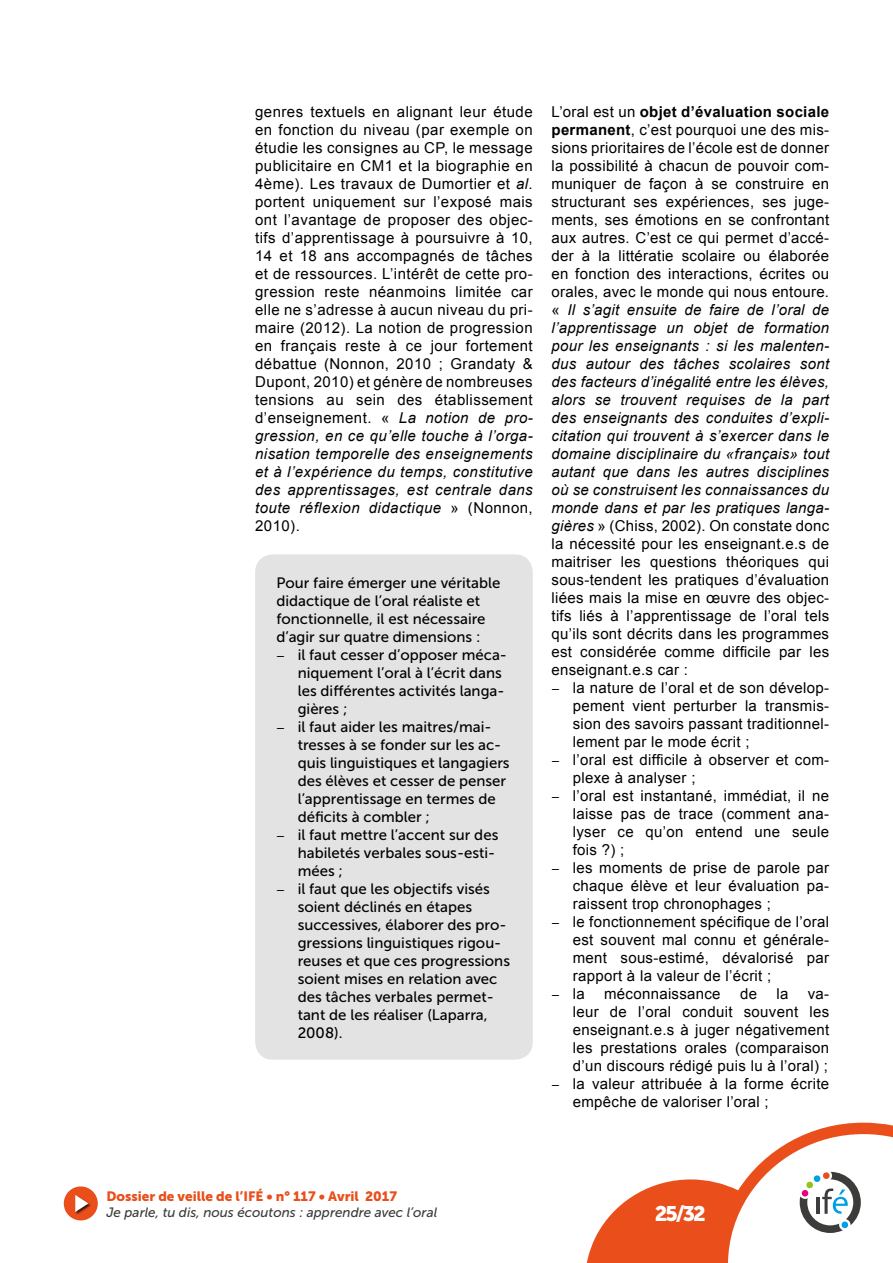
<style>
.page{position:relative;width:893px;height:1263px;background:#fff}
.page>*{position:absolute;margin:0;border:0;box-sizing:border-box;transform-origin:0 0}
.t1{font:21px "Museo Sans 900";color:#fff}
.Corps{font:15px/18px "Arial";letter-spacing:.02em;color:#000;text-align:justify}
.t2{font:15px "Museo Sans 500";color:#000}
.t3{font:italic 13.5px "Museo Sans 500";color:#3c3c3b}
.t4{font:13.5px "Museo Sans 900";color:#e94e1b}
.s1{font-style:italic}
.s2{font-weight:700}
</style>
<div class="page">
<div style="left:64px;top:1186px;width:34px;height:34px;background:#e94e1b;border-radius:50%"></div>
<div style="left:75px;top:1194px;width:17px;height:21px;background:#000;opacity:.75"></div>
<svg style="left:75px;top:1195px;width:13px;height:17px"></svg>
<svg style="left:587px;top:1123px;width:306px;height:140px"></svg>
<div style="left:806px;top:1181px;width:7px;height:7px;background:#95c11f;border-radius:50%"></div>
<div style="left:814px;top:1175px;width:6px;height:7px;background:#009fe3;border-radius:50%"></div>
<div style="left:823px;top:1172px;width:7px;height:7px;background:#e94e1b;border-radius:50%"></div>
<div style="left:841px;top:1221px;width:7px;height:7px;background:#009fe3;border-radius:50%"></div>
<div style="left:801px;top:1190px;width:7px;height:7px;background:#e6007d;border-radius:50%"></div>
<div style="left:255px;top:554px;width:278px;height:506px;background:#e3e3e3;border-radius:18px"></div>
<p class="Corps" style="left:255px;top:103px;width:279px">genres textuels en alignant leur étude en fonction du niveau (par exemple on étudie les consignes au CP, le message publicitaire en CM1 et la biographie en 4ème). Les travaux de Dumortier et <span class="s1">al</span>. portent uniquement sur l’exposé mais ont l’avantage de proposer des objec&shy;tifs d’apprentissage à poursuivre à 10, 14 et 18 ans accompagnés de tâches et de ressources. L’intérêt de cette pro&shy;gression reste néanmoins limitée car elle ne s’adresse à aucun niveau du pri&shy;maire (2012). La notion de progression en français reste à ce jour fortement débattue (Nonnon, 2010 ; Grandaty &amp; Dupont, 2010) et génère de nombreuses tensions au sein des établissement d’enseignement. « <span class="s1">La notion de pro&shy;gression, en ce qu’elle touche à l’orga&shy;nisation temporelle des enseignements et à l’expérience du temps, constitutive des apprentissages, est centrale dans toute réflexion didactique</span> » (Nonnon, 2010).</p>
<p class="t2" style="left:276px;top:575px;width:226px">Pour faire émerger une véritable</p>
<p class="t2" style="left:276px;top:593px;width:205px">didactique de l’oral réaliste et</p>
<p class="t2" style="left:276px;top:611px;width:211px">fonctionnelle, il est nécessaire</p>
<p class="t2" style="left:276px;top:629px;width:206px">d’agir sur quatre dimensions :</p>
<p class="t2" style="left:276px;top:647px;width:232px">− il faut cesser d’opposer méca-</p>
<p class="t2" style="left:298px;top:665px;width:206px">niquement l’oral à l’écrit dans</p>
<p class="t2" style="left:298px;top:683px;width:208px">les différentes activités langa-</p>
<p class="t2" style="left:298px;top:701px;width:51px">gières ;</p>
<p class="t2" style="left:276px;top:719px;width:217px">− il faut aider les maitres/mai-</p>
<p class="t2" style="left:298px;top:737px;width:205px">tresses à se fonder sur les ac-</p>
<p class="t2" style="left:298px;top:755px;width:213px">quis linguistiques et langagiers</p>
<p class="t2" style="left:298px;top:773px;width:210px">des élèves et cesser de penser</p>
<p class="t2" style="left:298px;top:791px;width:200px">l’apprentissage en termes de</p>
<p class="t2" style="left:298px;top:809px;width:134px">déficits à combler ;</p>
<p class="t2" style="left:276px;top:827px;width:223px">− il faut mettre l’accent sur des</p>
<p class="t2" style="left:298px;top:845px;width:199px">habiletés verbales sous-esti-</p>
<p class="t2" style="left:298px;top:863px;width:47px">mées ;</p>
<p class="t2" style="left:276px;top:881px;width:215px">− il faut que les objectifs visés</p>
<p class="t2" style="left:298px;top:899px;width:176px">soient déclinés en étapes</p>
<p class="t2" style="left:298px;top:917px;width:210px">successives, élaborer des pro-</p>
<p class="t2" style="left:298px;top:935px;width:205px">gressions linguistiques rigou-</p>
<p class="t2" style="left:298px;top:953px;width:214px">reuses et que ces progressions</p>
<p class="t2" style="left:298px;top:971px;width:201px">soient mises en relation avec</p>
<p class="t2" style="left:298px;top:989px;width:198px">des tâches verbales permet-</p>
<p class="t2" style="left:298px;top:1007px;width:191px">tant de les réaliser (Laparra,</p>
<p class="t2" style="left:298px;top:1025px;width:46px">2008).</p>
<p class="Corps" style="left:551px;top:103px;width:279px">L’oral est un <span class="s2">objet d’évaluation sociale permanent</span>, c’est pourquoi une des mis&shy;sions prioritaires de l’école est de donner la possibilité à chacun de pouvoir com&shy;muniquer de façon à se construire en structurant ses expériences, ses juge&shy;ments, ses émotions en se confrontant aux autres. C’est ce qui permet d’accé&shy;der à la littératie scolaire ou élaborée en fonction des interactions, écrites ou orales, avec le monde qui nous entoure. « <span class="s1">Il s’agit ensuite de faire de l’oral de l’apprentissage un objet de formation pour les enseignants : si les malenten&shy;dus autour des tâches scolaires sont des facteurs d’inégalité entre les élèves, alors se trouvent requises de la part des enseignants des conduites d’expli&shy;citation qui trouvent à s’exercer dans le domaine disciplinaire du «français» tout autant que dans les autres disciplines où se construisent les connaissances du monde dans et par les pratiques langa&shy;gières</span> » (Chiss, 2002). On constate donc la nécessité pour les enseignant.e.s de maitriser les questions théoriques qui sous-tendent les pratiques d’évaluation liées mais la mise en œuvre des objec&shy;tifs liés à l’apprentissage de l’oral tels qu’ils sont décrits dans les programmes est considérée comme difficile par les enseignant.e.s car :</p>
<p class="Corps" style="left:573px;top:679px;width:258px;text-indent:-21px">− la nature de l’oral et de son dévelop&shy;pement vient perturber la transmis&shy;sion des savoirs passant traditionnel&shy;lement par le mode écrit ;</p>
<p class="Corps" style="left:573px;top:751px;width:258px;text-indent:-21px">− l’oral est difficile à observer et com&shy;plexe à analyser ;</p>
<p class="Corps" style="left:573px;top:787px;width:258px;text-indent:-21px">− l’oral est instantané, immédiat, il ne laisse pas de trace (comment ana&shy;lyser ce qu’on entend une seule fois ?) ;</p>
<p class="Corps" style="left:573px;top:859px;width:258px;text-indent:-21px">− les moments de prise de parole par chaque élève et leur évaluation pa&shy;raissent trop chronophages ;</p>
<p class="Corps" style="left:573px;top:913px;width:258px;text-indent:-21px">− le fonctionnement spécifique de l’oral est souvent mal connu et générale&shy;ment sous-estimé, dévalorisé par rapport à la valeur de l’écrit ;</p>
<p class="Corps" style="left:551px;top:985px;width:35px">− la</p>
<p class="Corps" style="left:604px;top:985px;width:118px">méconnaissance</p>
<p class="Corps" style="left:740px;top:985px;width:18px">de</p>
<p class="Corps" style="left:776px;top:985px;width:13px">la</p>
<p class="Corps" style="left:573px;top:985px;width:258px;text-indent:235px">va&shy;leur de l’oral conduit souvent les enseignant.e.s à juger négativement les prestations orales (comparaison d’un discours rédigé puis lu à l’oral) ;</p>
<p class="Corps" style="left:573px;top:1075px;width:258px;text-indent:-21px">− la valeur attribuée à la forme écrite empêche de valoriser l’oral ;</p>
<p class="t4" style="left:106px;top:1188px;width:292px">Dossier de veille de l’IFÉ • n° 117 • Avril 2017</p>
<p class="t3" style="left:106px;top:1205px;width:332px">Je parle, tu dis, nous écoutons : apprendre avec l’oral</p>
<h1 class="t1" style="left:655px;top:1202px;width:53px">25/32</h1>
</div>
